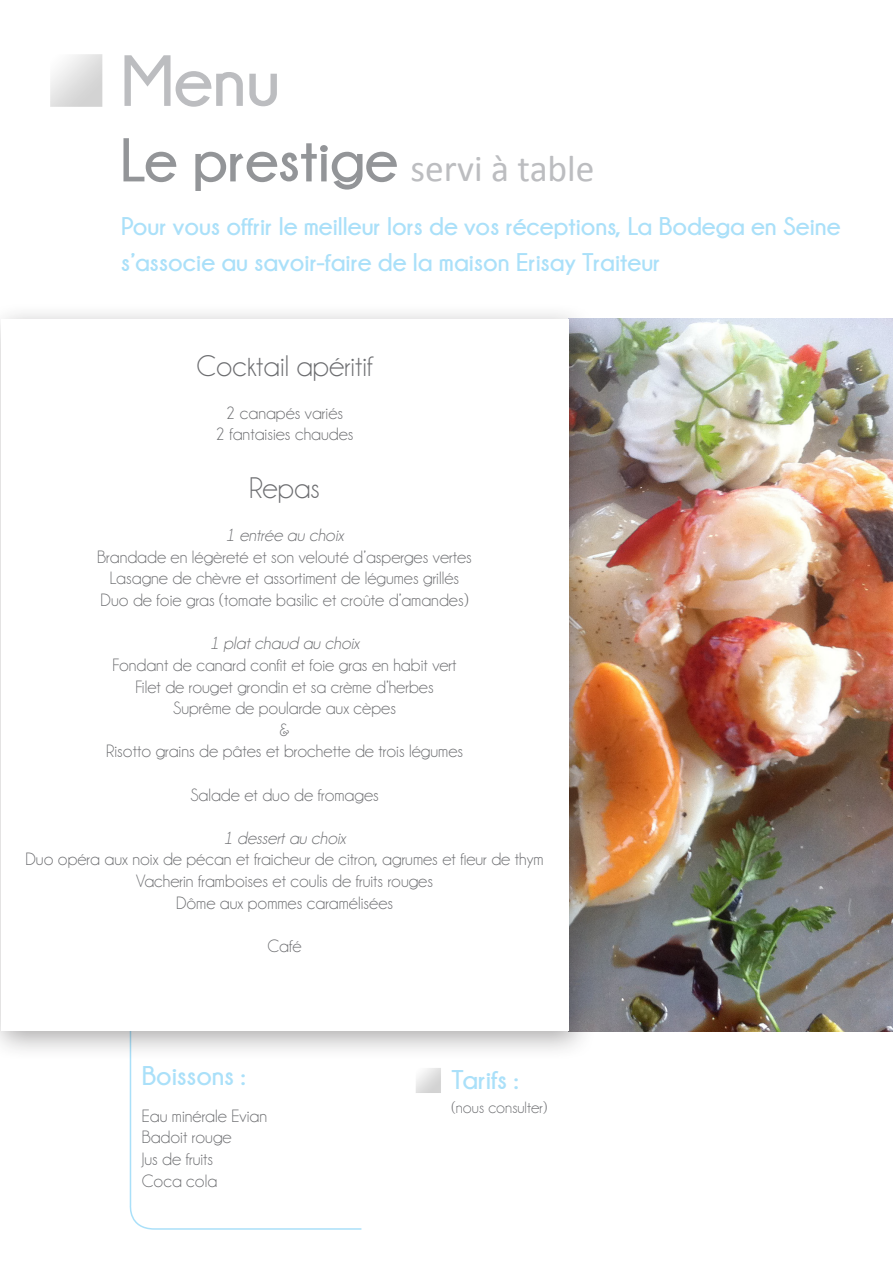
<style>
.page{position:relative;width:893px;height:1263px;background:#fff}
.page>*{position:absolute;margin:0;border:0;box-sizing:border-box;transform-origin:0 0}
.t1{font:700 72px "Champagne&Limousines";color:#bcbdc0}
.t2{font:700 61.5px "Champagne&Limousines";color:#939598}
.t3{font:37.5px "Calibri";color:#bcbdc0}
.t4{font:30px "Champagne&Limousines";color:#6c6d70}
.t5{font:700 27px "Champagne&Limousines";color:#aae0f9}
.t6{font:700 25.5px/36px "Champagne&Limousines";color:#aae0f9}
.t7{font:18px "Champagne&Limousines";color:#6c6d70}
.t8{font:italic 18px "Champagne&Limousines";color:#6c6d70}
.t9{font:16.5px "Champagne&Limousines";color:#6c6d70}
</style>
<div class="page">
<svg style="left:129px;top:1061px;width:233px;height:169px"></svg>
<img style="left:597px;top:319px;width:296px;height:712px">
<div style="left:0;top:302px;width:597px;height:759px;background:#231f20;opacity:.38"></div>
<div style="left:1px;top:319px;width:567px;height:711px;background:#fff"></div>
<img style="left:50px;top:54px;width:53px;height:53px">
<img style="left:396px;top:1049px;width:51px;height:44px">
<p class="t1" style="left:121px;top:41px;width:160px">Menu</p>
<p class="t2" style="left:120px;top:126px;width:279px">Le prestige</p>
<p class="t3" style="left:410px;top:145px;width:186px">servi à table</p>
<p class="t6" style="left:121px;top:208px;width:721px">Pour vous offrir le meilleur lors de vos réceptions, La Bodega en Seine s’associe au savoir-faire de la maison Erisay Traiteur</p>
<p class="t4" style="left:197px;top:350px;width:178px">Cocktail apéritif</p>
<p class="t7" style="left:226px;top:404px;width:119px">2 canapés variés</p>
<p class="t7" style="left:216px;top:425px;width:140px">2 fantaisies chaudes</p>
<p class="t4" style="left:249px;top:473px;width:72px">Repas</p>
<p class="t8" style="left:225px;top:526px;width:120px">1 entrée au choix</p>
<p class="t7" style="left:97px;top:548px;width:376px">Brandade en légèreté et son velouté d’asperges vertes</p>
<p class="t7" style="left:110px;top:569px;width:351px">Lasagne de chèvre et assortiment de légumes grillés</p>
<p class="t7" style="left:101px;top:591px;width:369px">Duo de foie gras (tomate basilic et croûte d’amandes)</p>
<p class="t8" style="left:210px;top:634px;width:151px">1 plat chaud au choix</p>
<p class="t7" style="left:113px;top:656px;width:345px">Fondant de canard confit et foie gras en habit vert</p>
<p class="t7" style="left:135px;top:677px;width:300px">Filet de rouget grondin et sa crème d’herbes</p>
<p class="t7" style="left:173px;top:699px;width:224px">Suprême de poularde aux cèpes</p>
<p class="t7" style="left:279px;top:721px;width:12px">&amp;</p>
<p class="t7" style="left:106px;top:742px;width:359px">Risotto grains de pâtes et brochette de trois légumes</p>
<p class="t7" style="left:190px;top:785px;width:190px">Salade et duo de fromages</p>
<p class="t8" style="left:223px;top:829px;width:124px">1 dessert au choix</p>
<p class="t7" style="left:25px;top:850px;width:520px">Duo opéra aux noix de pécan et fraicheur de citron, agrumes et fleur de thym</p>
<p class="t7" style="left:136px;top:872px;width:299px">Vacherin framboises et coulis de fruits rouges</p>
<p class="t7" style="left:176px;top:893px;width:219px">Dôme aux pommes caramélisées</p>
<p class="t7" style="left:267px;top:937px;width:36px">Café</p>
<p class="t5" style="left:142px;top:1061px;width:106px">Boissons :</p>
<p class="t7" style="left:142px;top:1107px;width:127px">Eau minérale Evian</p>
<p class="t7" style="left:142px;top:1128px;width:91px">Badoit rouge</p>
<p class="t7" style="left:142px;top:1150px;width:73px">Jus de fruits</p>
<p class="t7" style="left:142px;top:1171px;width:77px">Coca cola</p>
<p class="t5" style="left:451px;top:1065px;width:69px">Tarifs :</p>
<p class="t9" style="left:451px;top:1099px;width:97px">(nous consulter)</p>
</div>
